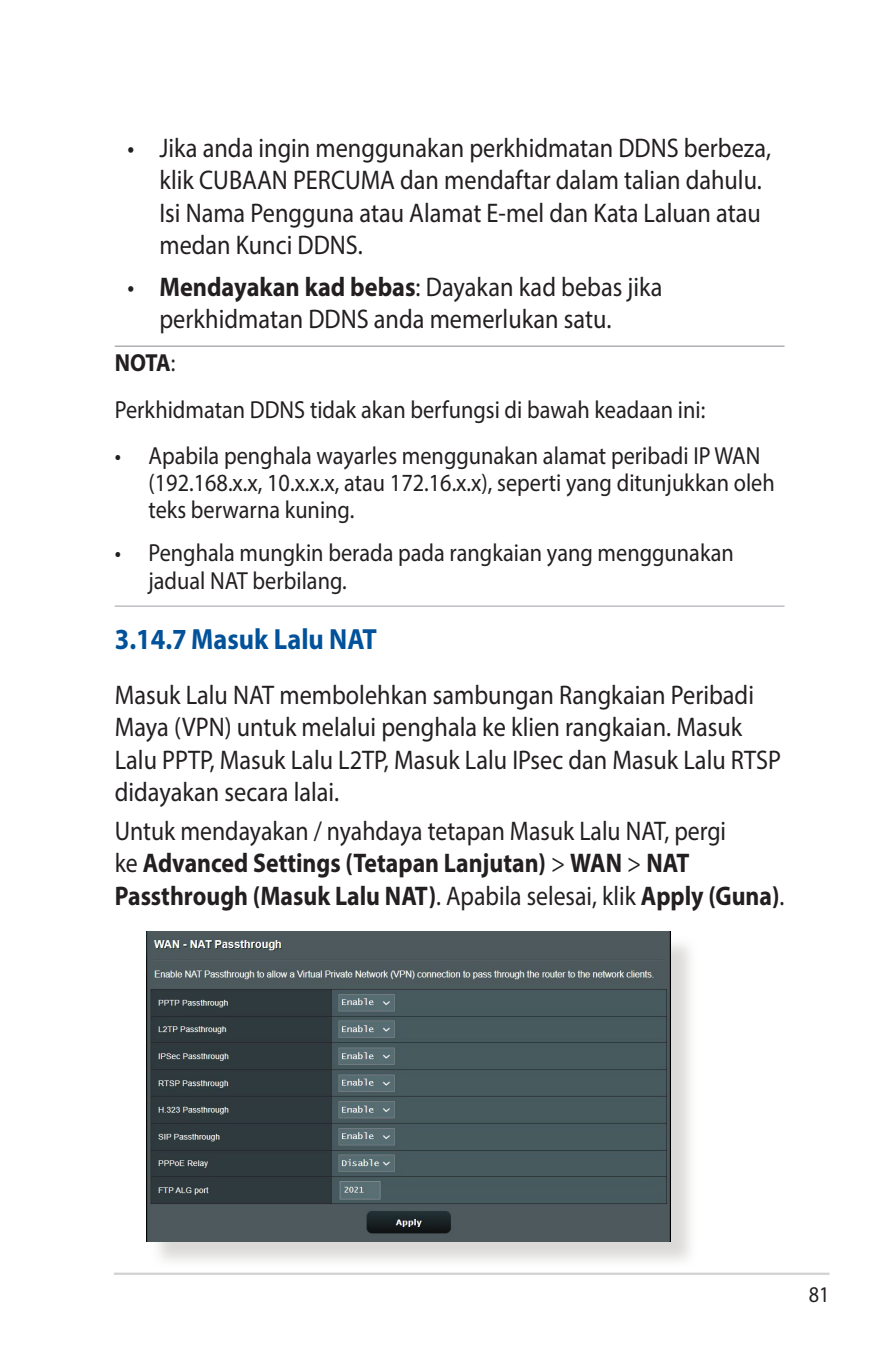
<style>
.page{position:relative;width:893px;height:1346px;background:#fff}
.page>*{position:absolute;margin:0;border:0;box-sizing:border-box;transform-origin:0 0}
.t1{font:700 29.25px "Myriad Pro";color:#01529a;scale:.9 1}
.t2{font:27px/32.4px "Myriad Pro";color:#231f20;scale:.9 1}
.t3{font:700 27px/32.4px "Myriad Pro";color:#231f20;scale:.88 1}
.t4{font:24.75px/27px "Myriad Pro";color:#231f20;scale:.9 1}
.t5{font:22.5px "Myriad Pro";color:#231f20;scale:.9 1}
.s1{font-weight:700}
.s2{font-weight:400}
</style>
<div class="page">
<hr style="left:114px;top:1272px;width:715px;height:3px;background:#d1d2d4">
<hr style="left:115px;top:346px;width:669px;height:1px;background:#939598">
<hr style="left:115px;top:605px;width:669px;height:2px;background:#a8a9ad">
<div style="left:150px;top:935px;width:548px;height:334px;background:#cfcecb;opacity:.75"></div>
<img style="left:147px;top:931px;width:524px;height:310px">
<p class="t2" style="left:159px;top:131px;width:681px;text-indent:-32px">• Jika anda ingin menggunakan perkhidmatan DDNS berbeza, klik CUBAAN PERCUMA dan mendaftar dalam talian dahulu.<br>Isi Nama Pengguna atau Alamat E-mel dan Kata Laluan atau medan Kunci DDNS.</p>
<p class="t2" style="left:159px;top:270px;width:561px;text-indent:-32px">• <span class="s1">Mendayakan kad bebas</span>: Dayakan kad bebas jika perkhidmatan DDNS anda memerlukan satu.</p>
<p class="t4" style="left:115px;top:340px;width:658px;line-height:46.1px"><span class="s1">NOTA</span>:<br>Perkhidmatan DDNS tidak akan berfungsi di bawah keadaan ini:</p>
<p class="t4" style="left:148px;top:441px;width:697px;text-indent:-34px">• Apabila penghala wayarles menggunakan alamat peribadi IP WAN (192.168.x.x, 10.x.x.x, atau 172.16.x.x), seperti yang ditunjukkan oleh teks berwarna kuning.</p>
<p class="t4" style="left:148px;top:538px;width:652px;line-height:28.1px;text-indent:-34px">• Penghala mungkin berada pada rangkaian yang menggunakan jadual NAT berbilang.</p>
<p class="t1" style="left:115px;top:620px;width:293px">3.14.7 Masuk Lalu NAT</p>
<p class="t2" style="left:115px;top:678px;width:742px">Masuk Lalu NAT membolehkan sambungan Rangkaian Peribadi Maya (VPN) untuk melalui penghala ke klien rangkaian. Masuk Lalu PPTP, Masuk Lalu L2TP, Masuk Lalu IPsec dan Masuk Lalu RTSP didayakan secara lalai.</p>
<p class="t3" style="left:115px;top:813px;width:762px"><span class="s2">Untuk mendayakan / nyahdaya tetapan Masuk Lalu NAT, pergi<br>ke</span> Advanced Settings (Tetapan Lanjutan) <span class="s2">&gt;</span> WAN <span class="s2">&gt;</span> NAT<br>Passthrough (Masuk Lalu NAT)<span class="s2">. Apabila selesai, klik</span> Apply (Guna)<span class="s2">.</span></p>
<p class="t5" style="left:809px;top:1281px;width:25px">81</p>
</div>
